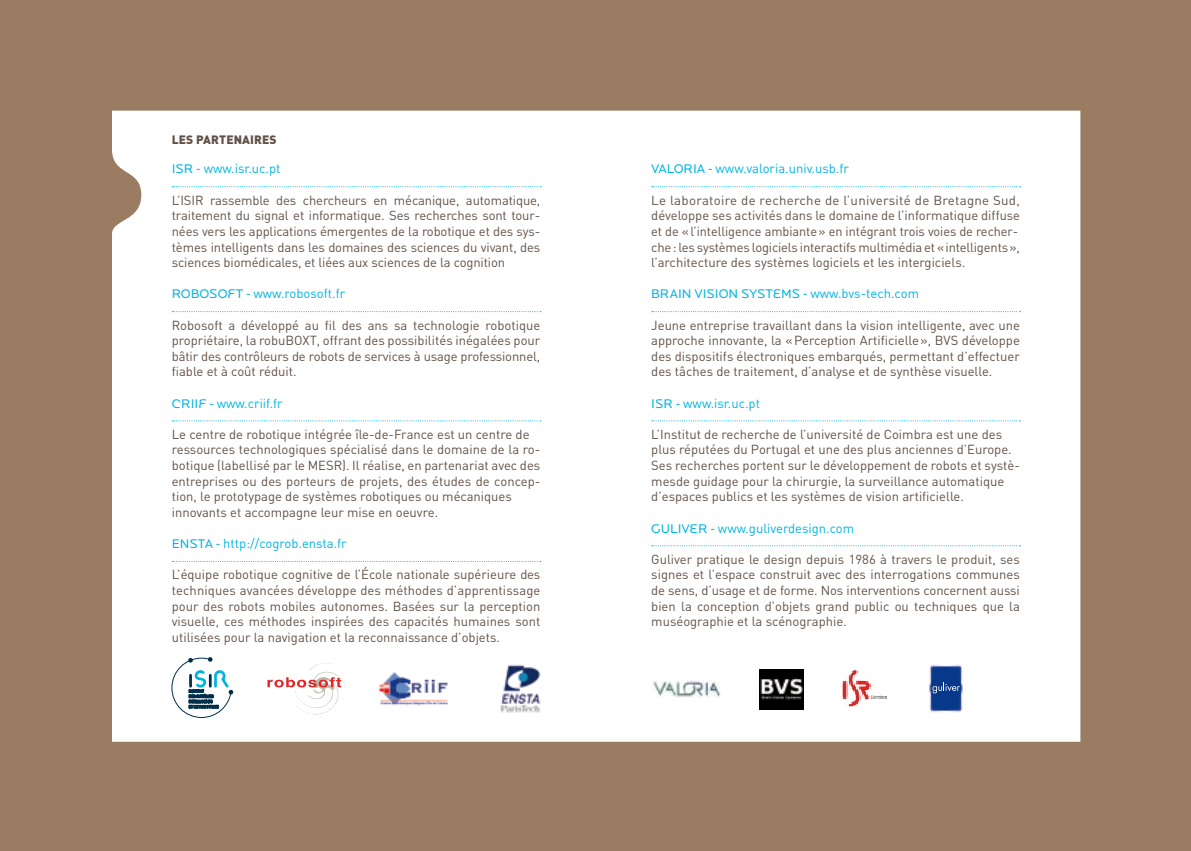
<style>
.page{position:relative;width:1191px;height:851px;background:#fff}
.page>*{position:absolute;margin:0;border:0;box-sizing:border-box;transform-origin:0 0}
.t1{font:13px/15.6px "DIN";color:#625146;text-align:justify}
.t2{font:13px "DIN";color:#00b4e0}
.t3{font:13px "Locator Display";color:#00b4e0}
.t4{font:900 12px "DIN";letter-spacing:.01em;color:#625146}
.s1{font-family:"Locator Display"}
.s2{font-family:"DIN"}
</style>
<div class="page">
<div style="left:0;top:0;width:1191px;height:850px;background:#9a7c63"></div>
<div style="left:112px;top:111px;width:968px;height:630px;background:#fff"></div>
<svg style="left:172px;top:186px;width:369px;height:1px"></svg>
<svg style="left:172px;top:311px;width:369px;height:1px"></svg>
<svg style="left:172px;top:420px;width:369px;height:1px"></svg>
<svg style="left:172px;top:561px;width:369px;height:1px"></svg>
<svg style="left:652px;top:186px;width:368px;height:1px"></svg>
<svg style="left:652px;top:311px;width:368px;height:1px"></svg>
<svg style="left:652px;top:420px;width:368px;height:1px"></svg>
<svg style="left:652px;top:545px;width:368px;height:1px"></svg>
<img style="left:496px;top:663px;width:50px;height:50px">
<svg style="left:267px;top:662px;width:79px;height:52px;background:#f9ebeb"></svg>
<img style="left:651px;top:680px;width:71px;height:17px">
<img style="left:760px;top:669px;width:44px;height:40px">
<img style="left:379px;top:670px;width:70px;height:36px">
<img style="left:842px;top:669px;width:45px;height:40px">
<img style="left:928px;top:662px;width:35px;height:52px">
<svg style="left:932px;top:682px;width:28px;height:11px"></svg>
<svg style="left:172px;top:657px;width:61px;height:60px;background:#c4d6dd"></svg>
<p class="t4" style="left:172px;top:131px;width:106px">LES PARTENAIRES</p>
<p class="t2" style="left:172px;top:161px;width:110px"><span class="s1">ISR -</span> www.isr.uc.pt</p>
<p class="t1" style="left:172px;top:192px;width:370px">L’ISIR rassemble des chercheurs en mécanique, automatique, traitement du signal et informatique. Ses recherches sont tour&shy;nées vers les applications émergentes de la robotique et des sys&shy;tèmes intelligents dans les domaines des sciences du vivant, des sciences biomédicales, et liées aux sciences de la cognition</p>
<p class="t2" style="left:172px;top:285px;width:175px"><span class="s1">ROBOSOFT -</span> www.robosoft.fr</p>
<p class="t1" style="left:172px;top:317px;width:370px">Robosoft a développé au fil des ans sa technologie robotique propriétaire, la robuBOXT, offrant des possibilités inégalées pour bâtir des contrôleurs de robots de services à usage professionnel, fiable et à coût réduit.</p>
<p class="t2" style="left:172px;top:395px;width:112px"><span class="s1">CRIIF -</span> www.criif.fr</p>
<p class="t1" style="left:172px;top:426px;width:370px;text-align:left">Le centre de robotique intégrée île-de-France est un centre de ressources technologiques spécialisé dans le domaine de la ro&shy;botique (labellisé par le MESR). Il réalise, en partenariat avec des entreprises ou des porteurs de projets, des études de concep&shy;tion, le prototypage de systèmes robotiques ou mécaniques innovants et accompagne leur mise en oeuvre.</p>
<p class="t2" style="left:172px;top:535px;width:176px"><span class="s1">ENSTA -</span> http://cogrob.ensta.fr</p>
<p class="t1" style="left:172px;top:566px;width:370px">L’équipe robotique cognitive de l’École nationale supérieure des techniques avancées développe des méthodes d’apprentissage pour des robots mobiles autonomes. Basées sur la perception visuelle, ces méthodes inspirées des capacités humaines sont utilisées pour la navigation et la reconnaissance d’objets.</p>
<p class="t2" style="left:651px;top:161px;width:199px"><span class="s1">VALORIA -</span> www.valoria.univ.usb.fr</p>
<p class="t1" style="left:651px;top:192px;width:370px;text-align:left">Le laboratoire de recherche de l’université de Bretagne Sud, développe ses activités dans le domaine de l’informatique diffuse et de «l’intelligence ambiante» en intégrant trois voies de recher&shy;che: les systèmes logiciels interactifs multimédia et «intelligents», l’architecture des systèmes logiciels et les intergiciels.</p>
<p class="t3" style="left:651px;top:286px;width:269px">BRAIN VISION SYSTEMS - <span class="s2">www.bvs-tech.com</span></p>
<p class="t1" style="left:651px;top:317px;width:370px">Jeune entreprise travaillant dans la vision intelligente, avec une approche innovante, la «Perception Artificielle», BVS développe des dispositifs électroniques embarqués, permettant d’effectuer des tâches de traitement, d’analyse et de synthèse visuelle.</p>
<p class="t2" style="left:651px;top:395px;width:110px"><span class="s1">ISR -</span> www.isr.uc.pt</p>
<p class="t1" style="left:651px;top:426px;width:370px;text-align:left">L’Institut de recherche de l’université de Coimbra est une des plus réputées du Portugal et une des plus anciennes d’Europe.<br>Ses recherches portent sur le développement de robots et systè&shy;mesde guidage pour la chirurgie, la surveillance automatique d’espaces publics et les systèmes de vision artificielle.</p>
<p class="t2" style="left:651px;top:519px;width:204px"><span class="s1">GULIVER -</span> www.guliverdesign.com</p>
<p class="t1" style="left:651px;top:551px;width:370px">Guliver pratique le design depuis 1986 à travers le produit, ses signes et l’espace construit avec des interrogations communes de sens, d’usage et de forme. Nos interventions concernent aussi bien la conception d’objets grand public ou techniques que la muséographie et la scénographie.</p>
</div>
